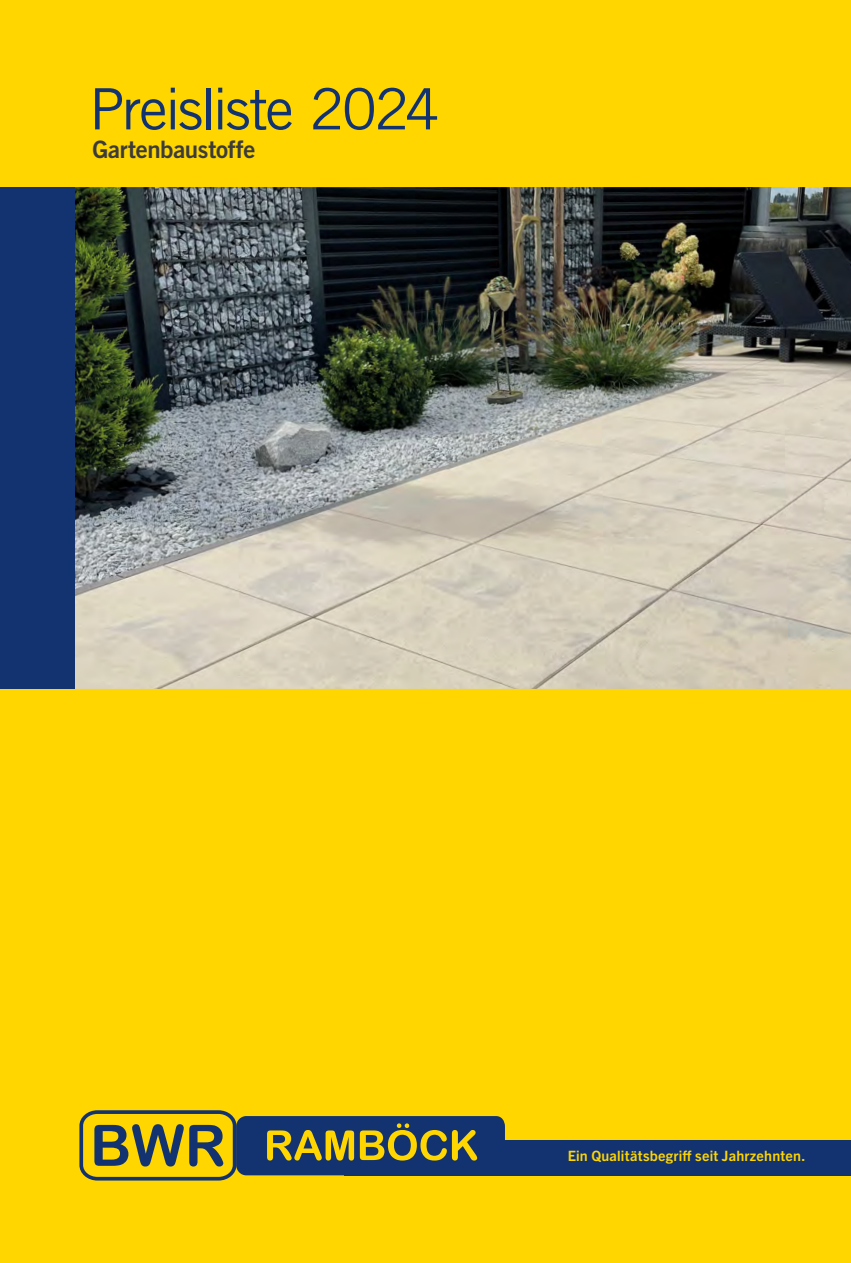
<style>
.page{position:relative;width:851px;height:1263px;background:#fff}
.page>*{position:absolute;margin:0;border:0;box-sizing:border-box;transform-origin:0 0}
.t1{font:57px "Trade Gothic LT Pro";letter-spacing:-.05em;color:#133370}
.t2{font:24px "Trade Gothic LT Pro Bd 2";letter-spacing:-.015em;color:#3c3c3b}
.t3{font:700 14.25px "Trade Gothic Next LT Pro";letter-spacing:.015em;color:#ffd600}
</style>
<div class="page">
<div style="left:0;top:0;width:850px;height:1263px;background:#ffd600"></div>
<img style="left:74px;top:187px;width:776px;height:502px">
<div style="left:0;top:187px;width:74px;height:502px;background:#133370"></div>
<div style="left:344px;top:1140px;width:506px;height:35px;background:#133370"></div>
<svg style="left:79px;top:1110px;width:426px;height:70px"></svg>
<h1 class="t1" style="left:89px;top:75px;width:352px">Preisliste 2024</h1>
<h2 class="t2" style="left:92px;top:134px;width:164px">Gartenbaustoffe</h2>
<p class="t3" style="left:567px;top:1146px;width:239px">Ein Qualitätsbegriff seit Jahrzehnten.</p>
</div>
